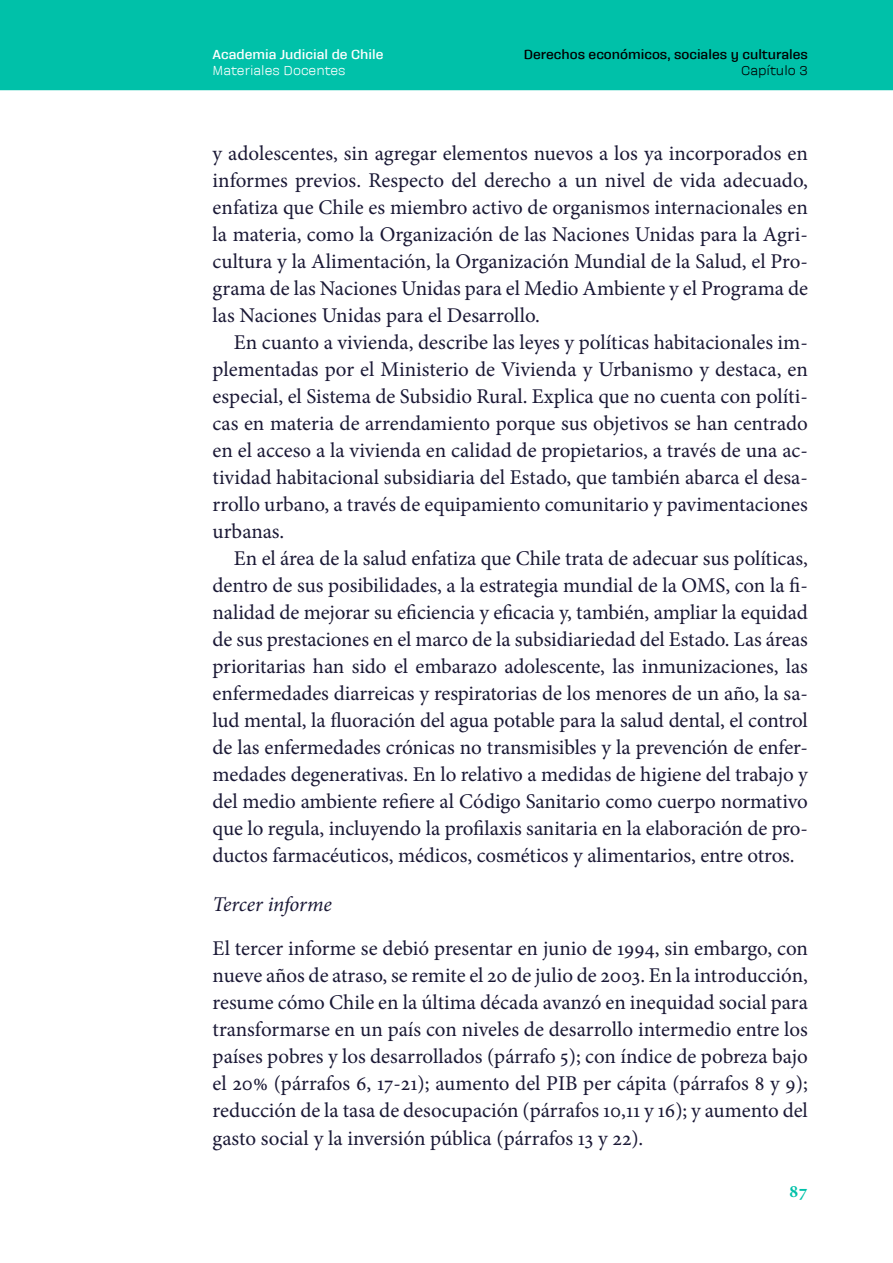
<style>
.page{position:relative;width:893px;height:1263px;background:#fff}
.page>*{position:absolute;margin:0;border:0;box-sizing:border-box;transform-origin:0 0}
.t1{font:21px/27px "Minion Pro";color:#1a1835;text-align:justify}
.t2{font:italic 21px "Minion Pro";letter-spacing:-.01em;color:#1a1835}
.t3{font:700 18px "Minion Pro";color:#00c1a9}
.t4{font:700 13.5px "Galeana Standard";color:#000}
.t5{font:700 13.5px "Galeana Standard";color:#fff}
.t6{font:13.5px "Galeana Standard";color:#fff}
.t7{font:13.5px "Galeana Standard";color:#000}
</style>
<div class="page">
<div style="left:0;top:0;width:893px;height:89px;background:#00c1a9"></div>
<hr style="left:0;top:89px;width:893px;height:1px;background:#00c1a9">
<p class="t5" style="left:213px;top:47px;width:172px">Academia Judicial de Chile</p>
<p class="t6" style="left:213px;top:63px;width:134px">Materiales Docentes</p>
<p class="t4" style="left:524px;top:47px;width:285px">Derechos económicos, sociales y culturales</p>
<p class="t7" style="left:741px;top:63px;width:68px">Capítulo 3</p>
<p class="t1" style="left:213px;top:140px;width:597px">y adolescentes, sin agregar elementos nuevos a los ya incorporados en informes previos. Respecto del derecho a un nivel de vida adecuado, enfatiza que Chile es miembro activo de organismos internacionales en la materia, como la Organización de las Naciones Unidas para la Agri&shy;cultura y la Alimentación, la Organización Mundial de la Salud, el Pro&shy;grama de las Naciones Unidas para el Medio Ambiente y el Programa de las Naciones Unidas para el Desarrollo.</p>
<p class="t1" style="left:213px;top:329px;width:597px;text-indent:21px">En cuanto a vivienda, describe las leyes y políticas habitacionales im&shy;plementadas por el Ministerio de Vivienda y Urbanismo y destaca, en especial, el Sistema de Subsidio Rural. Explica que no cuenta con políti&shy;cas en materia de arrendamiento porque sus objetivos se han centrado en el acceso a la vivienda en calidad de propietarios, a través de una ac&shy;tividad habitacional subsidiaria del Estado, que también abarca el desa&shy;rrollo urbano, a través de equipamiento comunitario y pavimentaciones urbanas.</p>
<p class="t1" style="left:213px;top:545px;width:597px;text-indent:21px">En el área de la salud enfatiza que Chile trata de adecuar sus políticas, dentro de sus posibilidades, a la estrategia mundial de la OMS, con la fi&shy;nalidad de mejorar su eficiencia y eficacia y, también, ampliar la equidad de sus prestaciones en el marco de la subsidiariedad del Estado. Las áreas prioritarias han sido el embarazo adolescente, las inmunizaciones, las enfermedades diarreicas y respiratorias de los menores de un año, la sa&shy;lud mental, la fluoración del agua potable para la salud dental, el control de las enfermedades crónicas no transmisibles y la prevención de enfer&shy;medades degenerativas. En lo relativo a medidas de higiene del trabajo y del medio ambiente refiere al Código Sanitario como cuerpo normativo que lo regula, incluyendo la profilaxis sanitaria en la elaboración de pro&shy;ductos farmacéuticos, médicos, cosméticos y alimentarios, entre otros.</p>
<p class="t2" style="left:213px;top:890px;width:121px">Tercer informe</p>
<p class="t1" style="left:213px;top:935px;width:597px;text-align:left">El tercer informe se debió presentar en junio de 1994, sin embargo, con nueve años de atraso, se remite el 20 de julio de 2003. En la introducción, resume cómo Chile en la última década avanzó en inequidad social para transformarse en un país con niveles de desarrollo intermedio entre los países pobres y los desarrollados (párrafo 5); con índice de pobreza bajo el 20% (párrafos 6, 17-21); aumento del PIB per cápita (párrafos 8 y 9); reducción de la tasa de desocupación (párrafos 10,11 y 16); y aumento del gasto social y la inversión pública (párrafos 13 y 22).</p>
<p class="t3" style="left:789px;top:1178px;width:20px">87</p>
</div>
